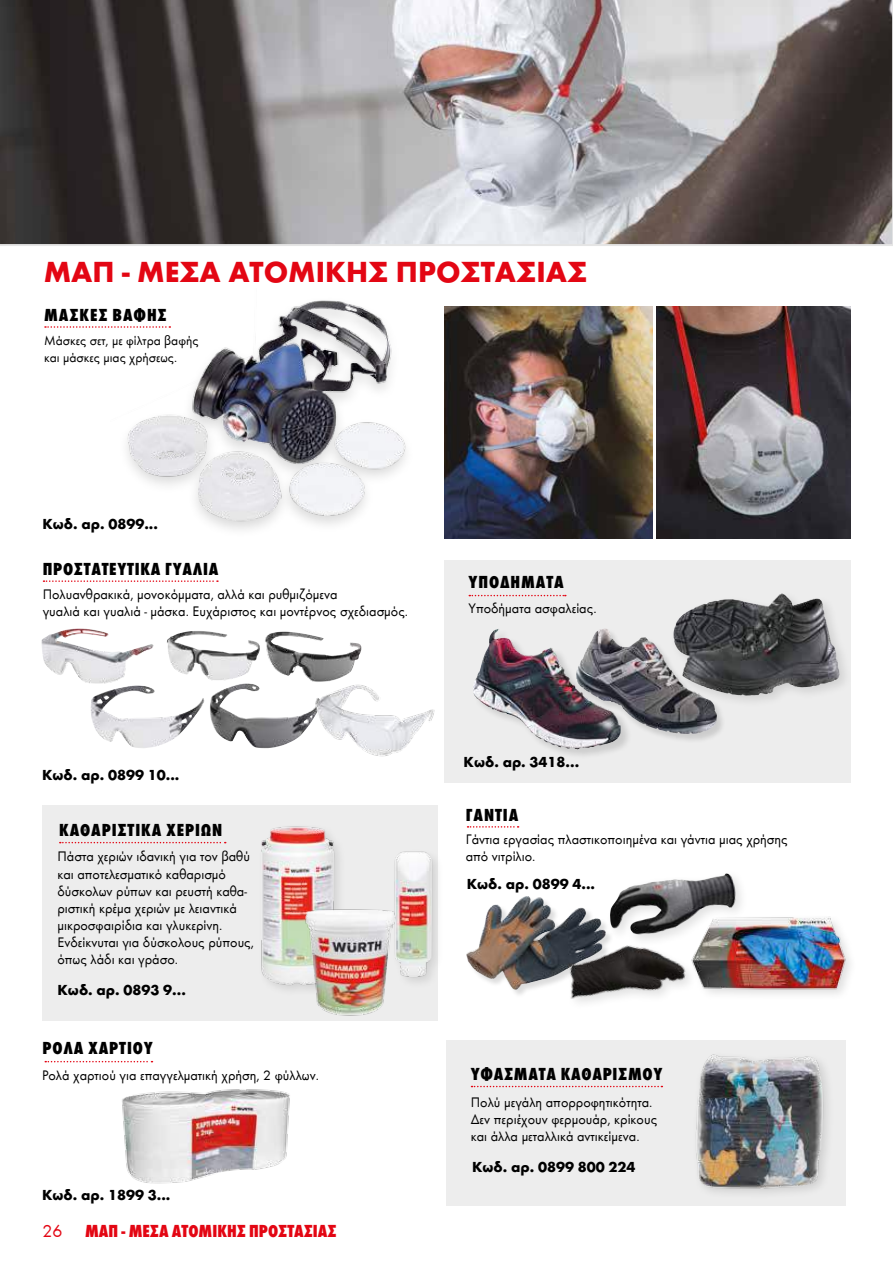
<style>
.page{position:relative;width:893px;height:1263px;background:#fff}
.page>*{position:absolute;margin:0;border:0;box-sizing:border-box;transform-origin:0 0}
.t1{font:700 30px "Wuerth";color:#e30613}
.t2{font:800 condensed 18px "Wuerth";letter-spacing:.05em;color:#000}
.t3{font:800 condensed 18px "Wuerth";color:#e30613}
.t4{font:18px "Wuerth";color:#e30613}
.t5{font:700 15px "Wuerth";color:#000}
.t6{font:14.25px/17.1px "Wuerth";color:#000}
.t7{font:13.5px/16.2px "Wuerth";color:#000}
</style>
<div class="page">
<div style="left:42px;top:805px;width:396px;height:215px;background:#ededed"></div>
<div style="left:467px;top:896px;width:147px;height:102px;background:#000;opacity:.14"></div>
<img style="left:484px;top:896px;width:43px;height:30px">
<img style="left:41px;top:628px;width:113px;height:56px">
<svg style="left:0;top:0;width:893px;height:245px"></svg>
<svg style="left:45px;top:326px;width:65px;height:2px"></svg>
<img style="left:111px;top:300px;width:295px;height:230px">
<svg style="left:44px;top:580px;width:174px;height:2px"></svg>
<img style="left:308px;top:684px;width:127px;height:73px">
<img style="left:657px;top:306px;width:194px;height:232px">
<img style="left:444px;top:306px;width:208px;height:232px">
<svg style="left:468px;top:826px;width:51px;height:2px"></svg>
<svg style="left:60px;top:842px;width:166px;height:1px"></svg>
<svg style="left:45px;top:1061px;width:107px;height:1px"></svg>
<img style="left:261px;top:826px;width:78px;height:164px">
<div style="left:446px;top:1040px;width:400px;height:165px;background:#ededed"></div>
<svg style="left:471px;top:1086px;width:191px;height:1px"></svg>
<img style="left:673px;top:1054px;width:161px;height:152px">
<div style="left:444px;top:560px;width:407px;height:223px;background:#ededed"></div>
<svg style="left:469px;top:595px;width:97px;height:1px"></svg>
<div style="left:576px;top:628px;width:150px;height:115px;background:#000;opacity:.14"></div>
<img style="left:576px;top:628px;width:102px;height:105px">
<div style="left:473px;top:629px;width:159px;height:131px;background:#000;opacity:.14"></div>
<img style="left:473px;top:629px;width:26px;height:81px">
<div style="left:391px;top:848px;width:54px;height:141px;background:#000;opacity:.12"></div>
<img style="left:391px;top:848px;width:50px;height:132px">
<div style="left:605px;top:869px;width:144px;height:78px;background:#000;opacity:.12"></div>
<img style="left:610px;top:873px;width:126px;height:44px">
<img style="left:547px;top:917px;width:138px;height:85px">
<img style="left:685px;top:910px;width:166px;height:85px">
<img style="left:122px;top:1089px;width:168px;height:95px">
<div style="left:669px;top:590px;width:183px;height:118px;background:#000;opacity:.12"></div>
<img style="left:688px;top:593px;width:93px;height:18px">
<img style="left:299px;top:903px;width:102px;height:113px">
<h1 class="t1" style="left:44px;top:250px;width:545px">ΜΑΠ - ΜΕΣΑ ΑΤΟΜΙΚΗΣ ΠΡΟΣΤΑΣΙΑΣ</h1>
<p class="t2" style="left:44px;top:302px;width:124px">ΜΑΣΚΕΣ ΒΑΦΗΣ</p>
<p class="t7" style="left:44px;top:332px;width:156px">Μάσκες σετ, με φίλτρα βαφής και μάσκες μιας χρήσεως.</p>
<p class="t5" style="left:42px;top:513px;width:117px">Κωδ. αρ. 0899...</p>
<p class="t2" style="left:43px;top:556px;width:177px">ΠΡΟΣΤΑΤΕΥΤΙΚΑ ΓΥΑΛΙΑ</p>
<p class="t6" style="left:43px;top:585px;width:367px">Πολυανθρακικά, μονοκόμματα, αλλά και ρυθμιζόμενα<br>γυαλιά και γυαλιά - μάσκα. Ευχάριστος και μοντέρνος σχεδιασμός.</p>
<p class="t5" style="left:42px;top:763px;width:139px">Κωδ. αρ. 0899 10...</p>
<p class="t2" style="left:59px;top:818px;width:165px">ΚΑΘΑΡΙΣΤΙΚΑ ΧΕΡΙΩΝ</p>
<p class="t6" style="left:57px;top:847px;width:198px">Πάστα χεριών ιδανική για τον βαθύ και αποτελεσματικό καθαρισμό δύσκολων ρύπων και ρευστή καθα&shy;ριστική κρέμα χεριών με λειαντικά μικροσφαιρίδια και γλυκερίνη.<br>Ενδείκνυται για δύσκολους ρύπους, όπως λάδι και γράσο.</p>
<p class="t5" style="left:57px;top:979px;width:130px">Κωδ. αρ. 0893 9...</p>
<p class="t2" style="left:42px;top:1035px;width:112px">ΡΟΛΑ ΧΑΡΤΙΟΥ</p>
<p class="t6" style="left:42px;top:1066px;width:278px">Ρολά χαρτιού για επαγγελματική χρήση, 2 φύλλων.</p>
<p class="t5" style="left:42px;top:1184px;width:130px">Κωδ. αρ. 1899 3...</p>
<p class="t4" style="left:43px;top:1218px;width:21px">26</p>
<p class="t3" style="left:85px;top:1218px;width:253px">ΜΑΠ - ΜΕΣΑ ΑΤΟΜΙΚΗΣ ΠΡΟΣΤΑΣΙΑΣ</p>
<p class="t2" style="left:468px;top:570px;width:97px">ΥΠΟΔΗΜΑΤΑ</p>
<p class="t6" style="left:468px;top:599px;width:130px">Υποδήματα ασφαλείας.</p>
<p class="t5" style="left:464px;top:751px;width:117px">Κωδ. αρ. 3418...</p>
<p class="t2" style="left:466px;top:802px;width:54px">ΓΑΝΤΙΑ</p>
<p class="t6" style="left:466px;top:830px;width:324px">Γάντια εργασίας πλαστικοποιημένα και γάντια μιας χρήσης από νιτρίλιο.</p>
<p class="t5" style="left:467px;top:873px;width:130px">Κωδ. αρ. 0899 4...</p>
<p class="t2" style="left:471px;top:1061px;width:193px">ΥΦΑΣΜΑΤΑ ΚΑΘΑΡΙΣΜΟΥ</p>
<p class="t6" style="left:471px;top:1093px;width:188px">Πολύ μεγάλη απορροφητικότητα.<br>Δεν περιέχουν φερμουάρ, κρίκους και άλλα μεταλλικά αντικείμενα.</p>
<p class="t5" style="left:472px;top:1156px;width:165px">Κωδ. αρ. 0899 800 224</p>
</div>
